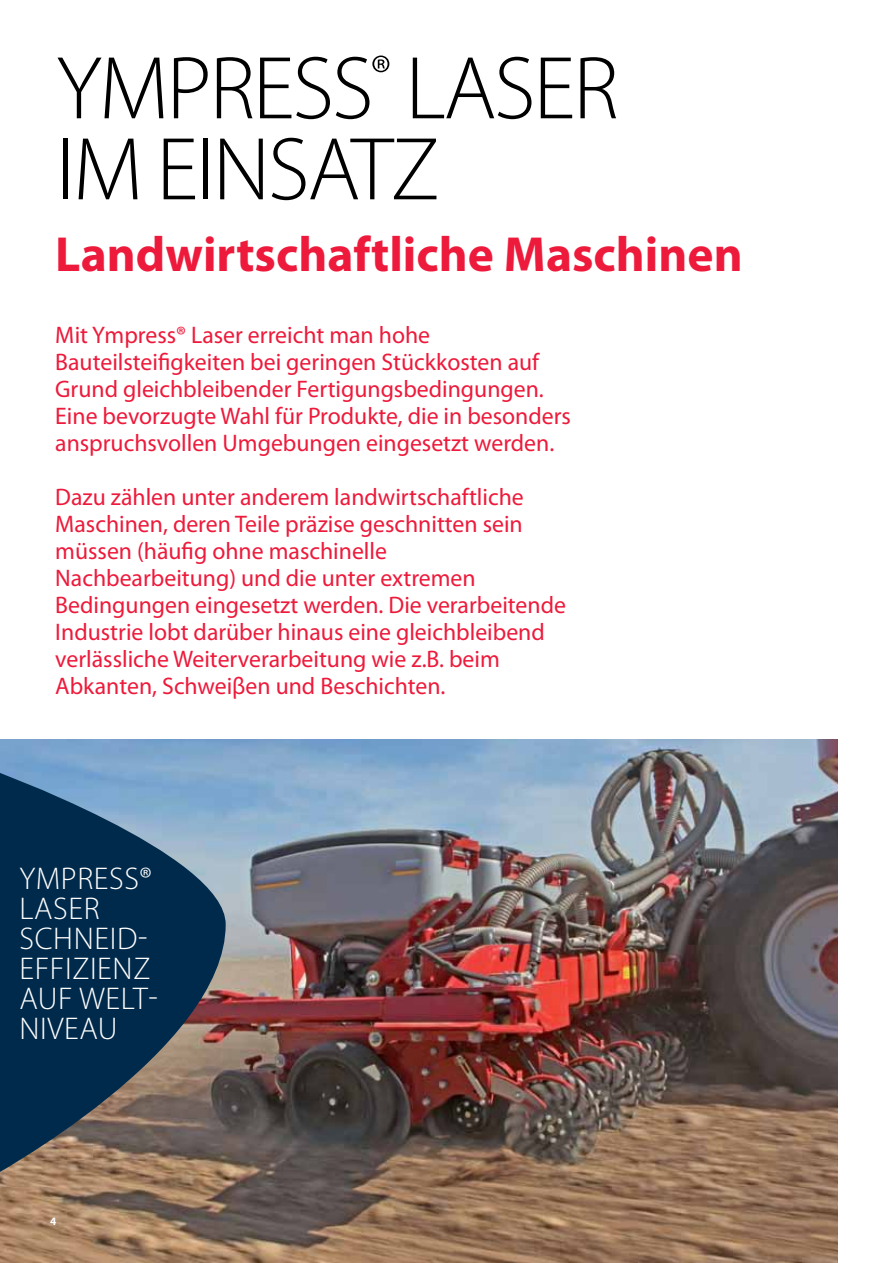
<style>
.page{position:relative;width:893px;height:1263px;background:#fff}
.page>*{position:absolute;margin:0;border:0;box-sizing:border-box;transform-origin:0 0}
.t1{font:300 90px/81px "Myriad Pro";letter-spacing:-.025em;color:#000}
.t2{font:700 49.5px "Myriad Pro";color:#ed1a3b}
.t3{font:300 31.5px/30px "Myriad Pro";letter-spacing:.02em;color:#fff}
.t4{font:24px/27px "Myriad Pro";color:#ed1a3b}
.t5{font:700 11.25px "Myriad Pro";color:#fff}
</style>
<div class="page">
<img style="left:0;top:739px;width:838px;height:524px">
<svg style="left:0;top:768px;width:226px;height:411px;fill:#002a4b"></svg>
<h1 class="t1" style="left:56px;top:49px;width:564px">YMPRESS<sup>®</sup> LASER<br>IM EINSATZ</h1>
<h2 class="t2" style="left:55px;top:222px;width:689px">Landwirtschaftliche Maschinen</h2>
<p class="t4" style="left:55px;top:321px;width:517px">Mit Ympress® Laser erreicht man hohe Bauteilsteifigkeiten bei geringen Stückkosten auf Grund gleichbleibender Fertigungsbedingungen.<br>Eine bevorzugte Wahl für Produkte, die in besonders anspruchsvollen Umgebungen eingesetzt werden.</p>
<p class="t4" style="left:55px;top:483px;width:512px">Dazu zählen unter anderem landwirtschaftliche Maschinen, deren Teile präzise geschnitten sein müssen (häufig ohne maschinelle Nachbearbeitung) und die unter extremen Bedingungen eingesetzt werden. Die verarbeitende Industrie lobt darüber hinaus eine gleichbleibend verlässliche Weiterverarbeitung wie z.B. beim Abkanten, Schweiβen und Beschichten.</p>
<h3 class="t3" style="left:19px;top:864px;width:140px">YMPRESS®<br>LASER<br>SCHNEID-<br>EFFIZIENZ<br>AUF WELT-<br>NIVEAU</h3>
<p class="t5" style="left:50px;top:1214px;width:8px">4</p>
</div>
